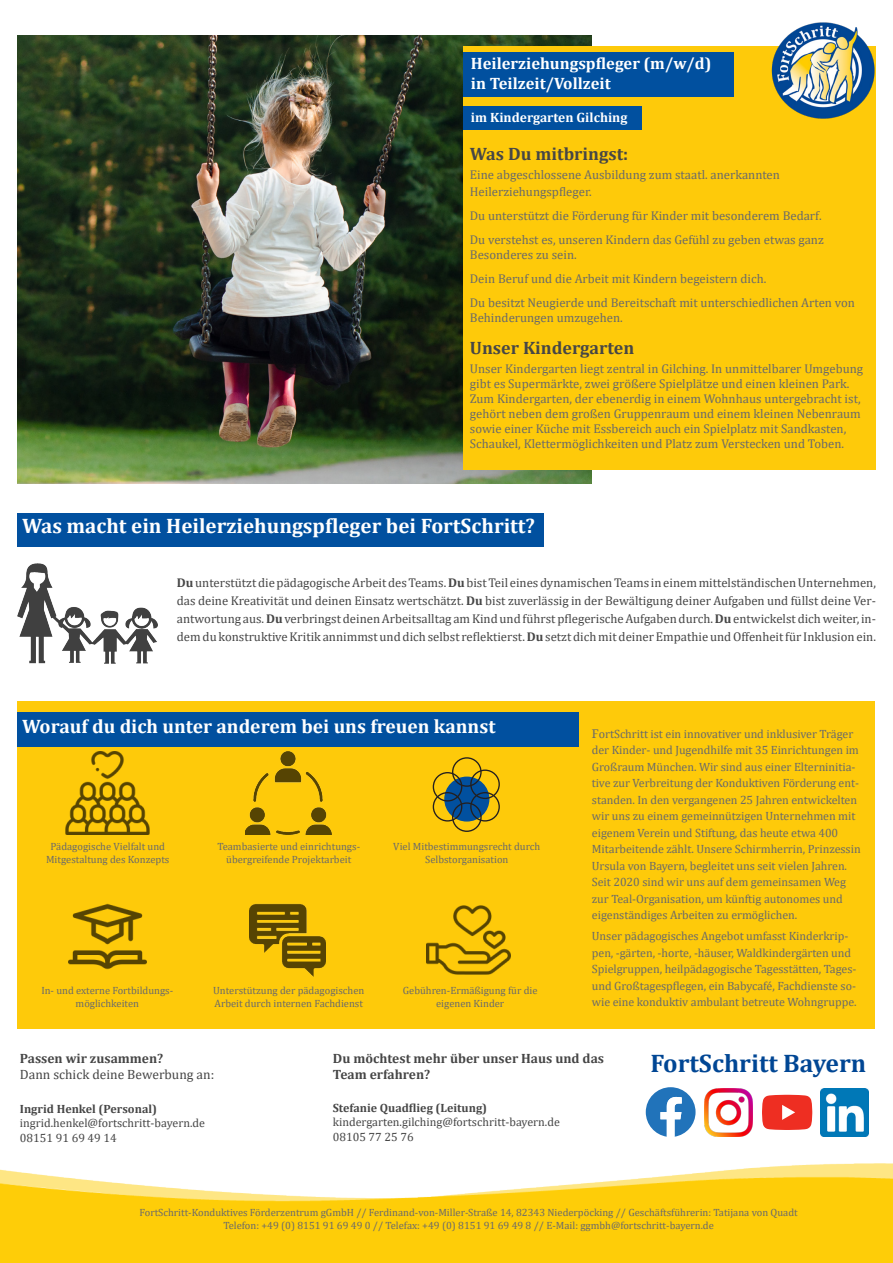
<style>
.page{position:relative;width:893px;height:1263px;background:#fff}
.page>*{position:absolute;margin:0;border:0;box-sizing:border-box;transform-origin:0 0}
.t1{font:700 25.5px "Cambria";color:#004694}
.t2{font:700 21px "Cambria";color:#fff}
.t3{font:700 19.5px "Cambria";color:#fff}
.t4{font:700 18px "Cambria";color:#464646}
.t5{font:700 16.5px/19.8px "Cambria";color:#fff}
.t6{font:700 13.5px/16.2px "Cambria";color:#464646}
.t7{font:13.5px "Cambria";color:#464646}
.t8{font:700 13.5px "Cambria";color:#fff}
.t9{font:12.75px/15px "Cambria";color:#6a6a6a}
.t10{font:12.75px/18px "Cambria";color:#464646;text-align:justify}
.t11{font:12px/16.5px "Cambria";letter-spacing:-.005em;color:#6a6a6a}
.t12{font:12px "Cambria";color:#464646}
.t13{font:700 12px "Cambria";color:#464646}
.t14{font:10.5px/12.6px "Cambria";color:#6a6a6a;text-align:center}
.s1{font-weight:700}
.s2{font-family:"Droid Serif"}
</style>
<div class="page">
<img style="left:17px;top:35px;width:575px;height:448px">
<div style="left:463px;top:47px;width:413px;height:423px;background:#feca0a"></div>
<div style="left:463px;top:52px;width:270px;height:45px;background:#01509f"></div>
<div style="left:463px;top:107px;width:179px;height:23px;background:#01509f"></div>
<div style="left:17px;top:513px;width:526px;height:34px;background:#01509f"></div>
<div style="left:18px;top:702px;width:857px;height:327px;background:#feca0a"></div>
<img style="left:66px;top:751px;width:83px;height:84px">
<img style="left:245px;top:751px;width:86px;height:84px">
<img style="left:427px;top:905px;width:83px;height:70px">
<img style="left:68px;top:903px;width:79px;height:67px">
<img style="left:250px;top:903px;width:76px;height:74px">
<svg style="left:445px;top:777px;width:44px;height:44px"></svg>
<div style="left:444px;top:776px;width:45px;height:45px;border:1px solid #01509f;border-radius:50%"></div>
<div style="left:452px;top:757px;width:30px;height:30px;border:1px solid #231f20;border-radius:50%"></div>
<div style="left:470px;top:769px;width:30px;height:30px;border:1px solid #231f20;border-radius:50%"></div>
<div style="left:470px;top:792px;width:30px;height:29px;border:1px solid #231f20;border-radius:50%"></div>
<div style="left:452px;top:802px;width:30px;height:30px;border:1px solid #231f20;border-radius:50%"></div>
<div style="left:433px;top:792px;width:29px;height:29px;border:1px solid #231f20;border-radius:50%"></div>
<div style="left:433px;top:772px;width:29px;height:29px;border:1px solid #231f20;border-radius:50%"></div>
<img style="left:18px;top:563px;width:140px;height:101px">
<img style="left:770px;top:22px;width:106px;height:97px">
<div style="left:18px;top:712px;width:561px;height:34px;background:#01509f"></div>
<img style="left:0;top:1164px;width:893px;height:99px">
<svg style="left:762px;top:1095px;width:50px;height:35px;background:#ef4439"></svg>
<img style="left:821px;top:1088px;width:48px;height:48px">
<img style="left:704px;top:1088px;width:48px;height:48px">
<svg style="left:646px;top:1087px;width:49px;height:50px"></svg>
<p class="t5" style="left:471px;top:53px;width:242px">Heilerziehungspfleger (m/w/d) in Teilzeit/Vollzeit</p>
<p class="t8" style="left:471px;top:108px;width:158px">im Kindergarten Gilching</p>
<p class="t4" style="left:470px;top:141px;width:160px">Was Du mitbringst:</p>
<p class="t9" style="left:470px;top:168px;width:312px">Eine abgeschlossene Ausbildung zum staatl. anerkannten</p>
<p class="t9" style="left:470px;top:184px;width:123px">Heilerziehungspfleger.</p>
<p class="t9" style="left:470px;top:208px;width:353px">Du unterstützt die Förderung für Kinder mit besonderem Bedarf.</p>
<p class="t9" style="left:470px;top:232px;width:355px">Du verstehst es, unseren Kindern das Gefühl zu geben etwas ganz</p>
<p class="t9" style="left:470px;top:247px;width:108px">Besonderes zu sein.</p>
<p class="t9" style="left:470px;top:271px;width:298px">Dein Beruf und die Arbeit mit Kindern begeistern dich.</p>
<p class="t9" style="left:470px;top:295px;width:386px">Du besitzt Neugierde und Bereitschaft mit unterschiedlichen Arten von<br>Behinderungen umzugehen.</p>
<p class="t4" style="left:470px;top:335px;width:166px">Unser Kindergarten</p>
<p class="t9" style="left:470px;top:362px;width:395px">Unser Kindergarten liegt zentral in Gilching. In unmittelbarer Umgebung gibt es Supermärkte, zwei größere Spielplätze und einen kleinen Park.<br>Zum Kindergarten, der ebenerdig in einem Wohnhaus untergebracht ist, gehört neben dem großen Gruppenraum und einem kleinen Nebenraum sowie einer Küche mit Essbereich auch ein Spielplatz mit Sandkasten, Schaukel, Klettermöglichkeiten und Platz zum Verstecken und Toben.</p>
<p class="t2" style="left:22px;top:511px;width:515px">Was macht ein Heilerziehungspfleger bei FortSchritt?</p>
<p class="t10" style="left:177px;top:573px;width:701px"><span class="s1">Du</span> unterstützt die pädagogische Arbeit des Teams. <span class="s1">Du</span> bist Teil eines dynamischen Teams in einem mittelständischen Unternehmen, das deine Kreativität und deinen Einsatz wertschätzt. <span class="s1">Du</span> bist zuverlässig in der Bewältigung deiner Aufgaben und füllst deine Ver&shy;antwortung aus. <span class="s1">Du</span> verbringst deinen Arbeitsalltag am Kind und führst pflegerische Aufgaben durch. <span class="s1">Du</span> entwickelst dich weiter, in&shy;dem du konstruktive Kritik annimmst und dich selbst reflektierst. <span class="s1">Du</span> setzt dich mit deiner Empathie und Offenheit für Inklusion ein.</p>
<p class="t3" style="left:22px;top:713px;width:475px">Worauf du dich unter anderem bei uns freuen kannst</p>
<p class="t14" style="left:50px;top:840px;width:116px">Pädagogische Vielfalt und</p>
<p class="t14" style="left:46px;top:853px;width:125px">Mitgestaltung des Konzepts</p>
<p class="t14" style="left:217px;top:840px;width:144px">Teambasierte und einrichtungs&shy;übergreifende Projektarbeit</p>
<p class="t14" style="left:393px;top:840px;width:149px">Viel Mitbestimmungsrecht durch<br>Selbstorganisation</p>
<p class="t14" style="left:41px;top:984px;width:133px">In- und externe Fortbildungs&shy;möglichkeiten</p>
<p class="t14" style="left:213px;top:984px;width:153px;text-align:left">Unterstützung der pädagogischen<br>Arbeit durch internen Fachdienst</p>
<p class="t14" style="left:403px;top:984px;width:136px">Gebühren-Ermäßigung für die eigenen Kinder</p>
<p class="t11" style="left:592px;top:725px;width:270px"><span class="s2">F</span>ortSchritt ist ein innovativer und inklusiver Träger der Kinder- und Jugendhilfe mit 35 Einrichtungen im Großraum München. Wir sind aus einer Elterninitia&shy;tive zur Verbreitung der Konduktiven Förderung ent&shy;standen. In den vergangenen 25 Jahren entwickelten wir uns zu einem gemeinnützigen Unternehmen mit eigenem Verein und Stiftung, das heute etwa 400<br>Mitarbeitende zählt. Unsere Schirmherrin, Prinzessin Ursula von Bayern, begleitet uns seit vielen Jahren.<br>Seit 2020 sind wir uns auf dem gemeinsamen Weg zur Teal-Organisation, um künftig autonomes und eigenständiges Arbeiten zu ermöglichen.</p>
<p class="t11" style="left:592px;top:928px;width:266px">Unser pädagogisches Angebot umfasst Kinderkrip&shy;pen, -gärten, -horte, -häuser, Waldkindergärten und Spielgruppen, heilpädagogische Tagesstätten, Tages&shy;und Großtagespflegen, ein Babycafé, Fachdienste so&shy;wie eine konduktiv ambulant betreute Wohngruppe.</p>
<p class="t6" style="left:20px;top:1050px;width:145px">Passen wir zusammen?</p>
<p class="t7" style="left:20px;top:1066px;width:196px">Dann schick deine Bewerbung an:</p>
<p class="t13" style="left:20px;top:1100px;width:139px">Ingrid Henkel (Personal)</p>
<p class="t12" style="left:20px;top:1116px;width:187px">ingrid.henkel@fortschritt-bayern.de</p>
<p class="t12" style="left:20px;top:1130px;width:98px">08151 91 69 49 14</p>
<p class="t6" style="left:333px;top:1050px;width:273px">Du möchtest mehr über unser Haus und das<br>Team erfahren?</p>
<p class="t13" style="left:333px;top:1099px;width:156px">Stefanie Quadflieg (Leitung)</p>
<p class="t12" style="left:333px;top:1115px;width:229px">kindergarten.gilching@fortschritt-bayern.de</p>
<p class="t12" style="left:333px;top:1130px;width:83px">08105 77 25 76</p>
<p class="t1" style="left:650px;top:1045px;width:217px">FortSchritt Bayern</p>
<p class="t14" style="left:140px;top:1206px;width:660px">FortSchritt-Konduktives Förderzentrum gGmbH // Ferdinand-von-Miller-Straße 14, 82343 Niederpöcking // Geschäftsführerin: Tatijana von Quadt</p>
<p class="t14" style="left:223px;top:1219px;width:492px">Telefon: +49 (0) 8151 91 69 49 0 // Telefax: +49 (0) 8151 91 69 49 8 // E-Mail: ggmbh@fortschritt-bayern.de</p>
</div>
